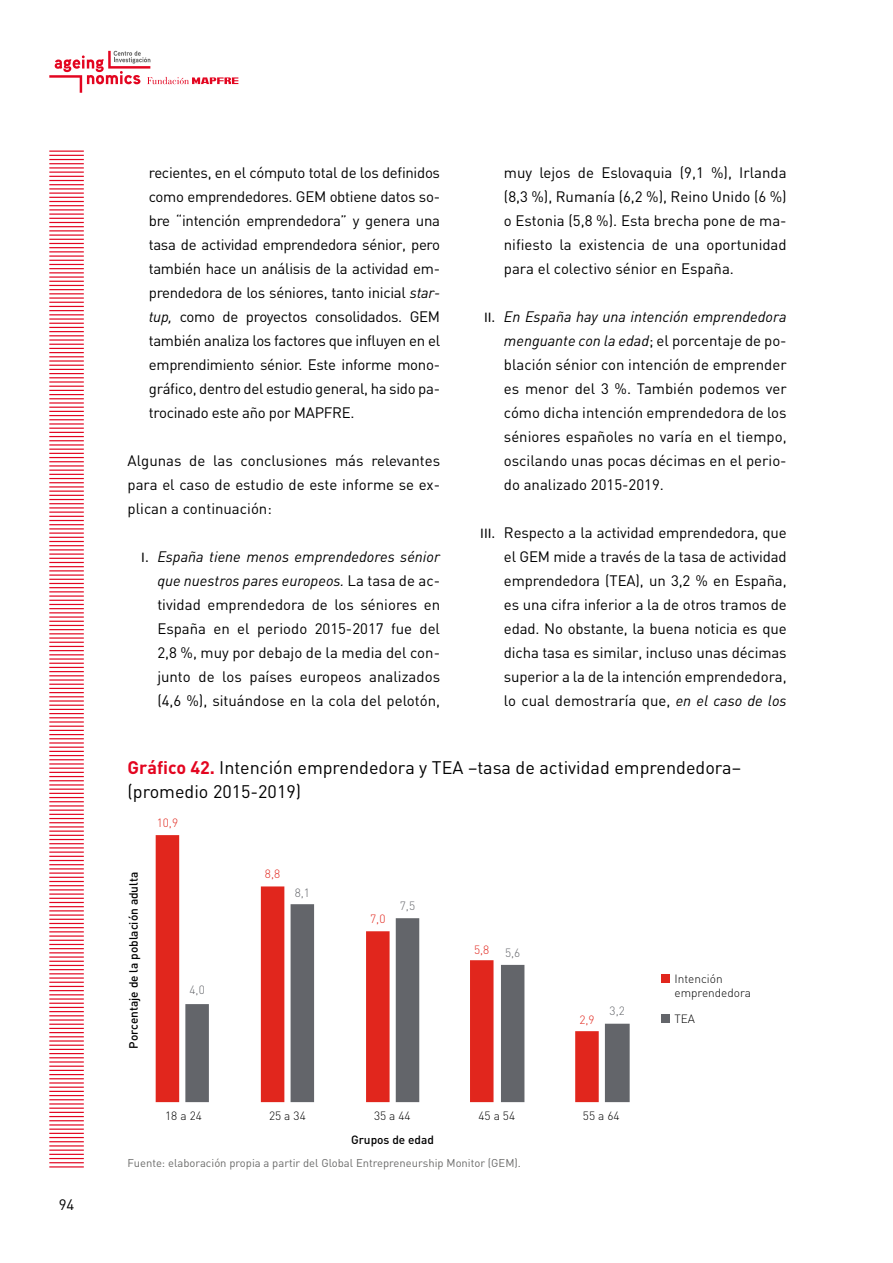
<style>
.page{position:relative;width:893px;height:1263px;background:#fff}
.page>*{position:absolute;margin:0;border:0;box-sizing:border-box;transform-origin:0 0}
.t1{font:18px/24px "DI Ng";color:#000}
.t2{font:15px/24px "DI Ng";color:#000;text-align:justify}
.t3{font:300 11.85px/14.2px "DIN Pro";color:#000}
.t4{font:500 11.85px "DIN Pro";color:#000}
.t5{font:300 11.85px "DIN Pro";color:#e1261d}
.t6{font:300 11.85px "DIN Pro";color:#63656a}
.t7{font:11.25px "DI Ng";color:#6b6b6a}
.s1{font-style:italic}
.s2{font-family:"Calibri"}
.s3{font-weight:700;color:#e30520}
</style>
<div class="page">
<svg style="left:49px;top:151px;width:35px;height:1017px"></svg>
<svg style="left:49px;top:51px;width:189px;height:42px"></svg>
<div style="left:661px;top:974px;width:8px;height:9px;background:#e1261d"></div>
<div style="left:661px;top:1014px;width:8px;height:9px;background:#63656a"></div>
<svg style="left:156px;top:835px;width:129px;height:267px"></svg>
<svg style="left:185px;top:904px;width:445px;height:198px"></svg>
<p class="t2" style="left:59px;top:1192px;width:17px">94</p>
<p class="t2" style="left:149px;top:160px;width:293px">recientes, en el cómputo total de los definidos como emprendedores. GEM obtiene datos so&shy;bre “intención emprendedora” y genera una tasa de actividad emprendedora sénior, pero también hace un análisis de la actividad em&shy;prendedora de los séniores, tanto inicial <span class="s1">star&shy;tup,</span> como de proyectos consolidados. GEM también analiza los factores que influyen en el emprendimiento sénior. Este informe mono&shy;gráfico, dentro del estudio general, ha sido pa&shy;trocinado este año por MAPFRE.</p>
<p class="t2" style="left:128px;top:448px;width:314px">Algunas de las conclusiones más relevantes para el caso de estudio de este informe se ex&shy;plican a continuación:</p>
<p class="t2" style="left:157px;top:544px;width:284px;text-indent:-16px"><span class="s2">I.</span> <span class="s1">España tiene menos emprendedores sénior que nuestros pares europeos.</span> La tasa de ac&shy;tividad emprendedora de los séniores en España en el periodo 2015-2017 fue del 2,8 %, muy por debajo de la media del con&shy;junto de los países europeos analizados (4,6 %), situándose en la cola del pelotón,</p>
<p class="t2" style="left:504px;top:160px;width:284px">muy lejos de Eslovaquia (9,1 %), Irlanda (8,3 %), Rumanía (6,2 %), Reino Unido (6 %) o Estonia (5,8 %). Esta brecha pone de ma&shy;nifiesto la existencia de una oportunidad para el colectivo sénior en España.</p>
<p class="t2" style="left:504px;top:304px;width:284px;text-indent:-20px"><span class="s2">II.</span> <span class="s1">En España hay una intención emprendedora menguante con la edad</span>; el porcentaje de po&shy;blación sénior con intención de emprender es menor del 3 %. También podemos ver cómo dicha intención emprendedora de los séniores españoles no varía en el tiempo, oscilando unas pocas décimas en el perio&shy;do analizado 2015-2019.</p>
<p class="t2" style="left:504px;top:520px;width:284px;text-indent:-24px"><span class="s2">III.</span> Respecto a la actividad emprendedora, que el GEM mide a través de la tasa de actividad emprendedora (TEA), un 3,2 % en España, es una cifra inferior a la de otros tramos de edad. No obstante, la buena noticia es que dicha tasa es similar, incluso unas décimas superior a la de la intención emprendedora, lo cual demostraría que, <span class="s1">en el caso de los</span></p>
<p class="t1" style="left:128px;top:755px;width:615px"><span class="s3">Gráfico 42.</span> Intención emprendedora y TEA –tasa de actividad emprendedora– (promedio 2015-2019)</p>
<p class="t4" style="left:124px;top:1048px;width:178px;rotate:-90deg">Porcentaje de la población adulta</p>
<p class="t5" style="left:157px;top:813px;width:23px">10,9</p>
<p class="t6" style="left:189px;top:981px;width:17px">4,0</p>
<p class="t5" style="left:265px;top:865px;width:17px">8,8</p>
<p class="t6" style="left:295px;top:883px;width:17px">8,1</p>
<p class="t5" style="left:370px;top:910px;width:17px">7,0</p>
<p class="t6" style="left:400px;top:897px;width:17px">7,5</p>
<p class="t5" style="left:474px;top:941px;width:17px">5,8</p>
<p class="t6" style="left:505px;top:944px;width:17px">5,6</p>
<p class="t5" style="left:579px;top:1010px;width:17px">2,9</p>
<p class="t6" style="left:610px;top:1001px;width:17px">3,2</p>
<p class="t3" style="left:165px;top:1107px;width:38px">18 a 24</p>
<p class="t3" style="left:269px;top:1107px;width:38px">25 a 34</p>
<p class="t3" style="left:374px;top:1107px;width:38px">35 a 44</p>
<p class="t3" style="left:478px;top:1107px;width:38px">45 a 54</p>
<p class="t3" style="left:583px;top:1107px;width:38px">55 a 64</p>
<p class="t4" style="left:351px;top:1130px;width:85px">Grupos de edad</p>
<p class="t7" style="left:128px;top:1156px;width:395px">Fuente: elaboración propia a partir del Global Entrepreneurship Monitor (GEM).</p>
<p class="t3" style="left:674px;top:970px;width:78px">Intención emprendedora</p>
<p class="t3" style="left:674px;top:1010px;width:22px">TEA</p>
</div>
